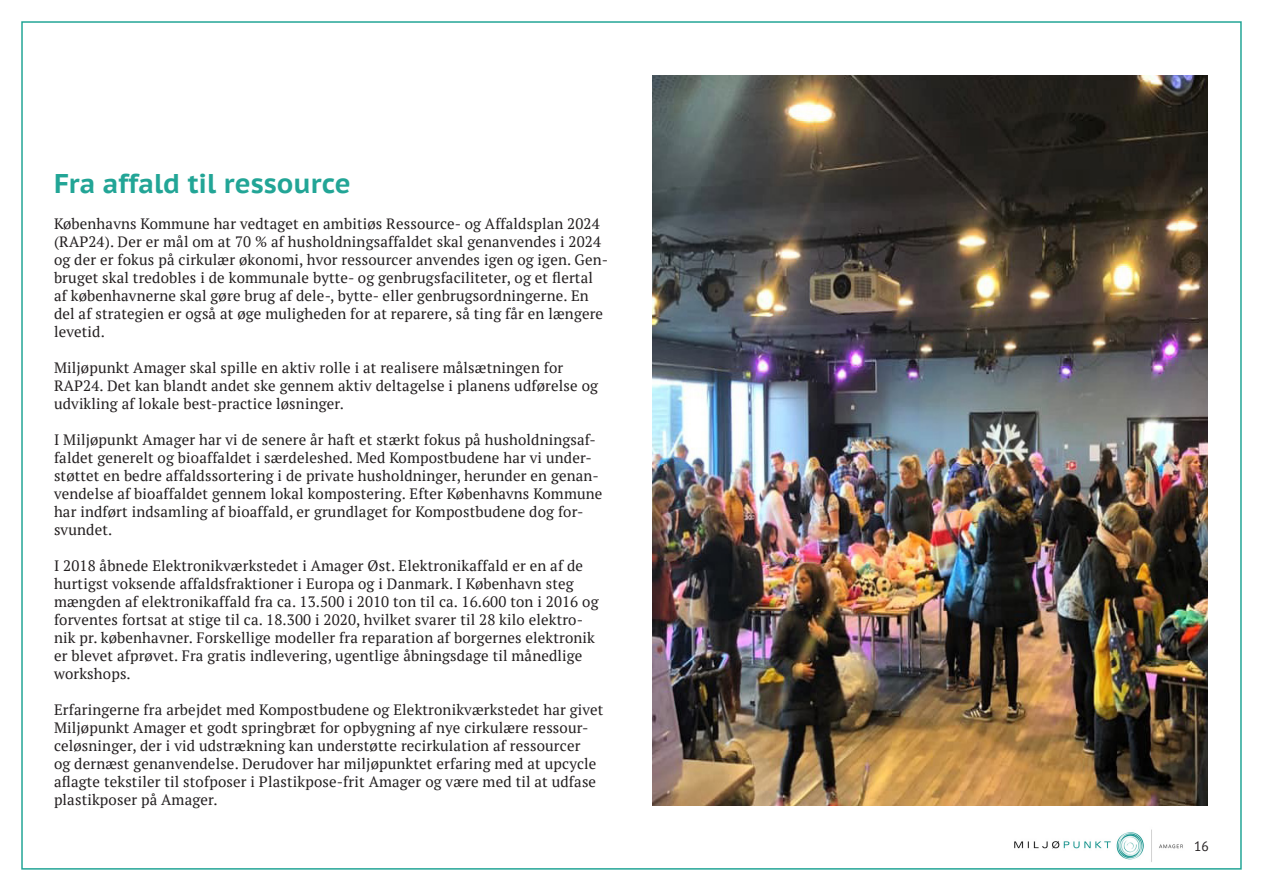
<style>
.page{position:relative;width:1263px;height:893px;background:#fff}
.page>*{position:absolute;margin:0;border:0;box-sizing:border-box;transform-origin:0 0}
.t1{font:700 27px "PT Sans Caption";color:#22a596}
.t2{font:15px/18px "PT Serif";letter-spacing:.01em;color:#231f20}
.t3{font:13.5px "PT Sans";color:#231f20}
</style>
<div class="page">
<img style="left:1014px;top:829px;width:169px;height:33px">
<img style="left:653px;top:75px;width:554px;height:730px">
<h1 class="t1" style="left:54px;top:170px;width:298px">Fra affald til ressource</h1>
<p class="t2" style="left:54px;top:215px;width:556px">Københavns Kommune har vedtaget en ambitiøs Ressource- og Affaldsplan 2024 (RAP24). Der er mål om at 70 % af husholdningsaffaldet skal genanvendes i 2024 og der er fokus på cirkulær økonomi, hvor ressourcer anvendes igen og igen. Gen&shy;bruget skal tredobles i de kommunale bytte- og genbrugsfaciliteter, og et flertal af københavnerne skal gøre brug af dele-, bytte- eller genbrugsordningerne. En del af strategien er også at øge muligheden for at reparere, så ting får en længere levetid.</p>
<p class="t2" style="left:54px;top:359px;width:545px">Miljøpunkt Amager skal spille en aktiv rolle i at realisere målsætningen for<br>RAP24. Det kan blandt andet ske gennem aktiv deltagelse i planens udførelse og udvikling af lokale best-practice løsninger.</p>
<p class="t2" style="left:54px;top:431px;width:550px">I Miljøpunkt Amager har vi de senere år haft et stærkt fokus på husholdningsaf&shy;faldet generelt og bioaffaldet i særdeleshed. Med Kompostbudene har vi under&shy;støttet en bedre affaldssortering i de private husholdninger, herunder en genan&shy;vendelse af bioaffaldet gennem lokal kompostering. Efter Københavns Kommune har indført indsamling af bioaffald, er grundlaget for Kompostbudene dog for&shy;svundet.</p>
<p class="t2" style="left:54px;top:557px;width:546px">I 2018 åbnede Elektronikværkstedet i Amager Øst. Elektronikaffald er en af de hurtigst voksende affaldsfraktioner i Europa og i Danmark. I København steg mængden af elektronikaffald fra ca. 13.500 i 2010 ton til ca. 16.600 ton i 2016 og forventes fortsat at stige til ca. 18.300 i 2020, hvilket svarer til 28 kilo elektro&shy;nik pr. københavner. Forskellige modeller fra reparation af borgernes elektronik er blevet afprøvet. Fra gratis indlevering, ugentlige åbningsdage til månedlige workshops.</p>
<p class="t2" style="left:54px;top:701px;width:551px">Erfaringerne fra arbejdet med Kompostbudene og Elektronikværkstedet har givet Miljøpunkt Amager et godt springbræt for opbygning af nye cirkulære ressour&shy;celøsninger, der i vid udstrækning kan understøtte recirkulation af ressourcer<br>og dernæst genanvendelse. Derudover har miljøpunktet erfaring med at upcycle aflagte tekstiler til stofposer i Plastikpose-frit Amager og være med til at udfase plastikposer på Amager.</p>
<p class="t3" style="left:1194px;top:838px;width:16px">16</p>
</div>
